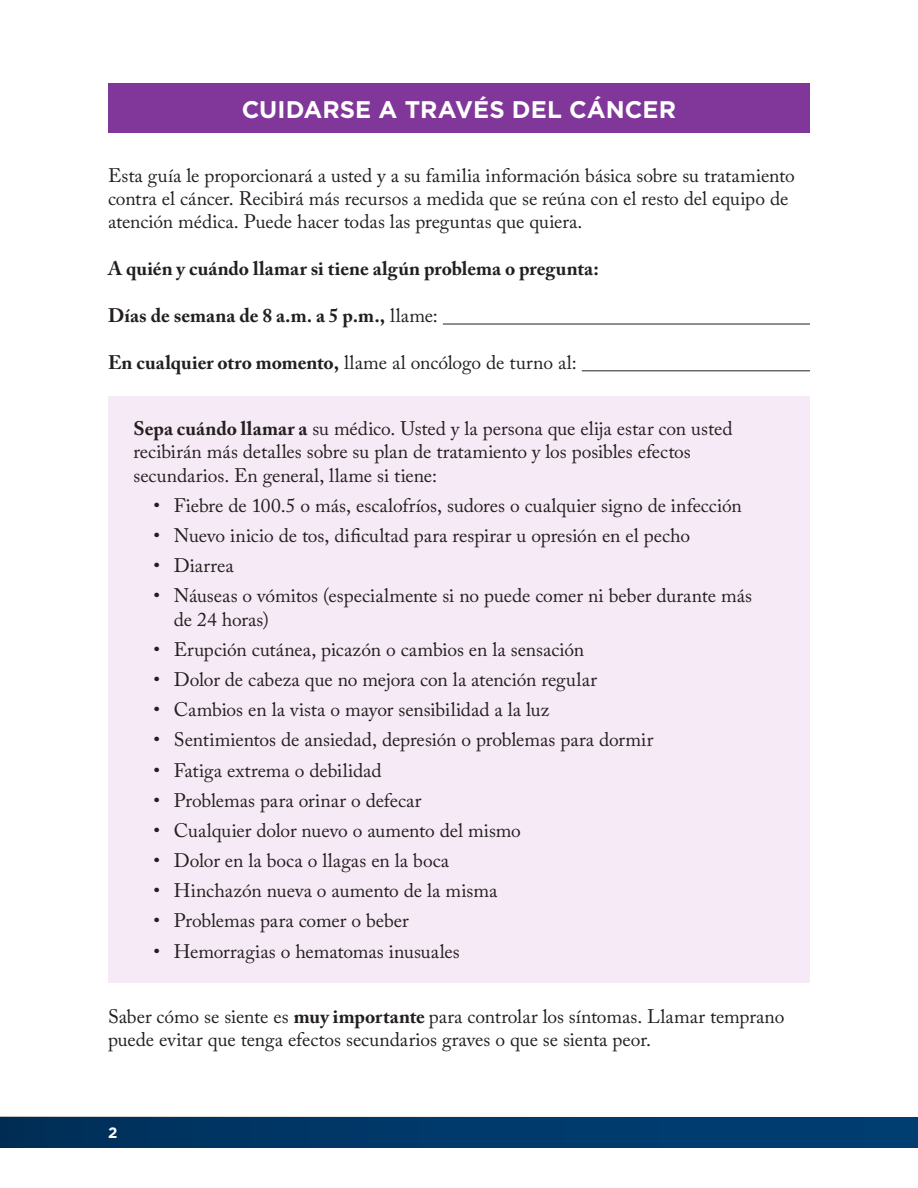
<style>
.page{position:relative;width:918px;height:1188px;background:#fff}
.page>*{position:absolute;margin:0;border:0;box-sizing:border-box;transform-origin:0 0}
.t1{font:700 24px "Gotham";color:#fff}
.t2{font:19.5px/23.4px "Adobe Caslon Pro";letter-spacing:-.005em;color:#231f20}
.t3{font:700 19.5px "Adobe Caslon Pro";color:#231f20}
.t4{font:700 15px "Gotham";color:#fff}
.s1{font-weight:400}
.s2{font-weight:700}
</style>
<div class="page">
<div style="left:0;top:1117px;width:918px;height:31px;background:linear-gradient(to right,#00305b,#003f76)"></div>
<hr style="left:443px;top:324px;width:367px;height:1px;background:#231f20">
<hr style="left:582px;top:370px;width:228px;height:1px;background:#231f20">
<div style="left:108px;top:397px;width:702px;height:586px;background:#f5eaf5"></div>
<div style="left:108px;top:83px;width:702px;height:50px;background:#813699"></div>
<p class="t1" style="left:242px;top:93px;width:436px">CUIDARSE A TRAVÉS DEL CÁNCER</p>
<p class="t2" style="left:108px;top:163px;width:688px">Esta guía le proporcionará a usted y a su familia información básica sobre su tratamiento contra el cáncer. Recibirá más recursos a medida que se reúna con el resto del equipo de atención médica. Puede hacer todas las preguntas que quiera.</p>
<p class="t3" style="left:108px;top:257px;width:492px">A quién y cuándo llamar si tiene algún problema o pregunta:</p>
<p class="t3" style="left:108px;top:304px;width:331px">Días de semana de 8 a.m. a 5 p.m., <span class="s1">llame:</span></p>
<p class="t2" style="left:108px;top:350px;width:470px"><span class="s2">En cualquier otro momento,</span> llame al oncólogo de turno al:</p>
<p class="t2" style="left:133px;top:417px;width:601px"><span class="s2">Sepa cuándo llamar a</span> su médico. Usted y la persona que elija estar con usted recibirán más detalles sobre su plan de tratamiento y los posibles efectos secundarios. En general, llame si tiene:</p>
<p class="t2" style="left:154px;top:494px;width:590px">• Fiebre de 100.5 o más, escalofríos, sudores o cualquier signo de infección</p>
<p class="t2" style="left:154px;top:524px;width:538px">• Nuevo inicio de tos, dificultad para respirar u opresión en el pecho</p>
<p class="t2" style="left:154px;top:554px;width:82px">• Diarrea</p>
<p class="t2" style="left:174px;top:584px;width:580px;text-indent:-20px">• Náuseas o vómitos (especialmente si no puede comer ni beber durante más de 24 horas)</p>
<p class="t2" style="left:154px;top:638px;width:432px">• Erupción cutánea, picazón o cambios en la sensación</p>
<p class="t2" style="left:154px;top:668px;width:445px">• Dolor de cabeza que no mejora con la atención regular</p>
<p class="t2" style="left:154px;top:698px;width:397px">• Cambios en la vista o mayor sensibilidad a la luz</p>
<p class="t2" style="left:154px;top:728px;width:501px">• Sentimientos de ansiedad, depresión o problemas para dormir</p>
<p class="t2" style="left:154px;top:758px;width:230px">• Fatiga extrema o debilidad</p>
<p class="t2" style="left:154px;top:788px;width:269px">• Problemas para orinar o defecar</p>
<p class="t2" style="left:154px;top:818px;width:369px">• Cualquier dolor nuevo o aumento del mismo</p>
<p class="t2" style="left:154px;top:849px;width:297px">• Dolor en la boca o llagas en la boca</p>
<p class="t2" style="left:154px;top:879px;width:345px">• Hinchazón nueva o aumento de la misma</p>
<p class="t2" style="left:154px;top:909px;width:257px">• Problemas para comer o beber</p>
<p class="t2" style="left:154px;top:939px;width:308px">• Hemorragias o hematomas inusuales</p>
<p class="t2" style="left:108px;top:1005px;width:678px">Saber cómo se siente es <span class="s2">muy importante</span> para controlar los síntomas. Llamar temprano puede evitar que tenga efectos secundarios graves o que se sienta peor.</p>
<p class="t4" style="left:108px;top:1123px;width:11px">2</p>
</div>
